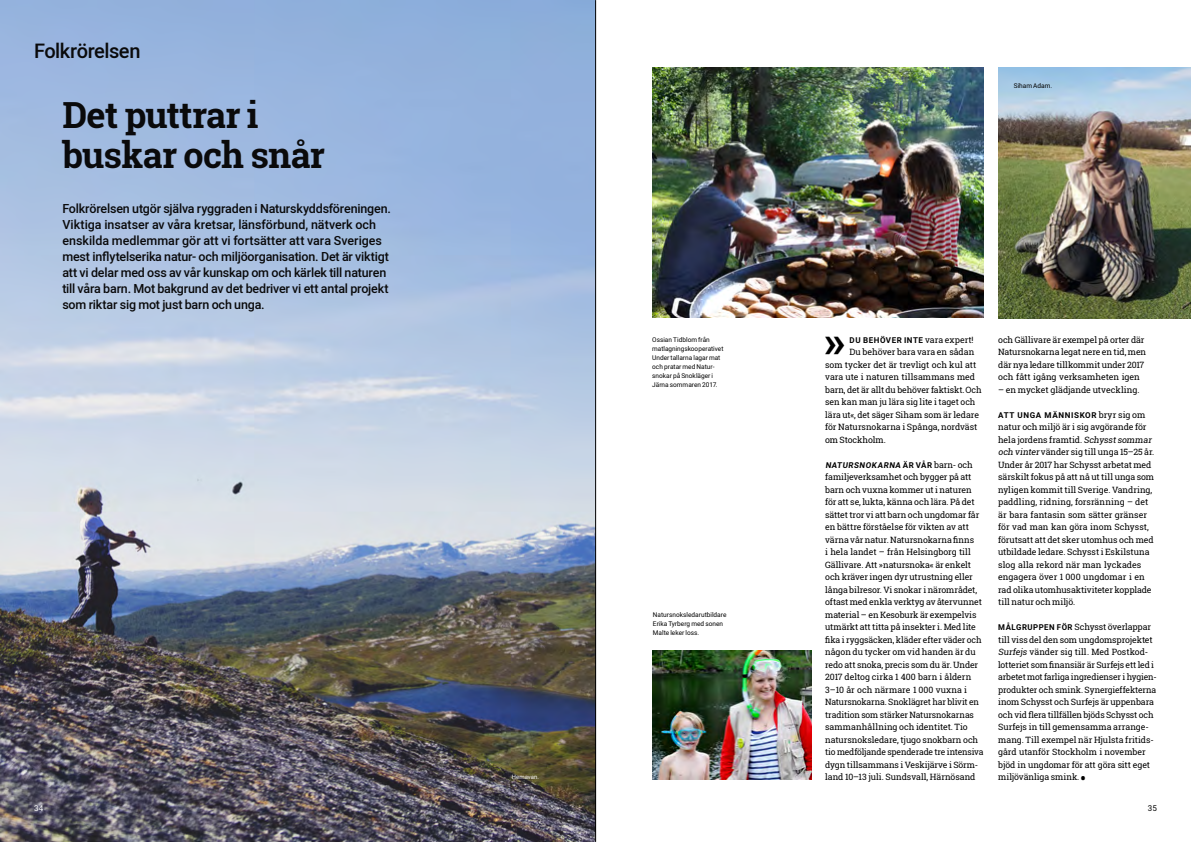
<style>
.page{position:relative;width:1191px;height:842px;background:#fff}
.page>*{position:absolute;margin:0;border:0;box-sizing:border-box;transform-origin:0 0}
.t1{font:700 44.8px "Roboto PRINT";color:#000}
.t2{font:700 36px/40px "Roboto Slab PRINT";letter-spacing:-.02em;color:#0a0a0b}
.t3{font:500 20px "Roboto PRINT";letter-spacing:-.025em;color:#0a0a0b}
.t4{font:500 12.5px/16px "Roboto PRINT";letter-spacing:-.015em;color:#0a0a0b}
.t5{font:8.7px/12.5px "Roboto Slab PRINT";letter-spacing:-.005em;color:#000}
.t6{font:700 8px "Roboto PRINT";letter-spacing:.075em;color:#000}
.t7{font:8px "Roboto PRINT";color:#000}
.t8{font:8px "Roboto PRINT";color:#fff}
.t9{font:6.5px/9px "Roboto PRINT";letter-spacing:.005em;color:#000}
.t10{font:6px "Roboto PRINT";letter-spacing:.005em;color:#fff}
.s1{font-family:"Roboto Slab PRINT";font-weight:400;font-size:8.7px}
.s2{font-family:"Roboto PRINT";font-weight:700;font-size:8px}
.s3{font-size:18px}
</style>
<div class="page">
<img style="left:0;top:0;width:595px;height:842px">
<img style="left:652px;top:68px;width:332px;height:250px">
<img style="left:653px;top:650px;width:158px;height:130px">
<img style="left:998px;top:68px;width:193px;height:250px">
<hr style="left:595px;top:0;width:1px;height:842px;background:#000">
<h3 class="t3" style="left:34px;top:36px;width:108px">Folkrörelsen</h3>
<h2 class="t2" style="left:62px;top:95px;width:264px">Det puttrar i buskar och snår</h2>
<p class="t4" style="left:62px;top:200px;width:330px">Folkrörelsen utgör själva ryggraden i Naturskyddsföreningen.<br>Viktiga insatser av våra kretsar, länsförbund, nätverk och enskilda medlemmar gör att vi fortsätter att vara Sveriges mest inflytelserika natur- och miljöorganisation. Det är viktigt att vi delar med oss av vår kunskap om och kärlek till naturen till våra barn. Mot bakgrund av det bedriver vi ett antal projekt som riktar sig mot just barn och unga.</p>
<p class="t8" style="left:34px;top:802px;width:11px">34</p>
<p class="t10" style="left:512px;top:772px;width:29px">Hemavan.</p>
<p class="t9" style="left:1013px;top:81px;width:40px">Siham Adam.</p>
<p class="t9" style="left:652px;top:334px;width:73px">Ossian Tidblom från matlagningskooperativet<br>Under tallarna lagar mat och pratar med Natur&shy;snokar på Snokläger i<br>Järna sommaren 2017.</p>
<p class="t9" style="left:653px;top:610px;width:75px">Natursnoksledarutbildare<br>Erika Tyrberg med sonen<br>Malte leker loss.</p>
<h1 class="t1" style="left:823px;top:310px;width:24px">»</h1>
<p class="t6" style="left:849px;top:334px;width:125px">DU BEHÖVER INTE <span class="s1">vara expert!</span></p>
<p class="t5" style="left:825px;top:346px;width:158px;text-indent:24px">Du behöver bara vara en sådan som tycker det är trevligt och kul att vara ute i naturen tillsammans med barn, det är allt du behöver faktiskt. Och sen kan man ju lära sig lite i taget och lära ut«, det säger Siham som är ledare för Natursnokarna i Spånga, nordväst om Stockholm.</p>
<p class="t6" style="left:825px;top:459px;width:149px">NATURSNOKARNA Ä R VÅ R <span class="s1">barn- och</span></p>
<p class="t5" style="left:825px;top:471px;width:160px">familjeverksamhet och bygger på att barn och vuxna kommer ut i naturen för att se, lukta, känna och lära. På det sättet tror vi att barn och ungdomar får en bättre förståelse för vikten av att värna vår natur. Natursnokarna finns<br>i hela landet – från Helsingborg till Gällivare. Att »natursnoka« är enkelt och kräver ingen dyr utrustning eller långa bilresor. Vi snokar i närområdet, oftast med enkla verktyg av återvunnet material – en Kesoburk är exempelvis utmärkt att titta på insekter i. Med lite fika i ryggsäcken, kläder efter väder och någon du tycker om vid handen är du redo att snoka, precis som du är. Under 2017 deltog cirka 1 400 barn i åldern 3–10 år och närmare 1 000 vuxna i Natursnokarna. Snoklägret har blivit en tradition som stärker Natursnokarnas sammanhållning och identitet. Tio natursnoksledare, tjugo snokbarn och tio medföljande spenderade tre intensiva dygn tillsammans i Veskijärve i Sörm&shy;land 10–13 juli. Sundsvall, Härnösand</p>
<p class="t5" style="left:998px;top:333px;width:150px">och Gällivare är exempel på orter där Natursnokarna legat nere en tid, men där nya ledare tillkommit under 2017 och fått igång verksamheten igen</p>
<p class="t5" style="left:998px;top:383px;width:143px">– en mycket glädjande utveckling.</p>
<p class="t6" style="left:998px;top:409px;width:149px">ATT UNGA MÄNNISKOR <span class="s1">bryr sig om</span></p>
<p class="t5" style="left:998px;top:421px;width:158px">natur och miljö är i sig avgörande för hela jordens framtid. Schysstsommar och vinter vänder sig till unga 15–25 år.<br>Under år 2017 har Schysst arbetat med särskilt fokus på att nå ut till unga som nyligen kommit till Sverige. Vandring, paddling, ridning, forsränning – det är bara fantasin som sätter gränser för vad man kan göra inom Schysst, förutsatt att det sker utomhus och med utbildade ledare. Schysst i Eskilstuna slog alla rekord när man lyckades engagera över 1 000 ungdomar i en rad olika utomhusaktiviteter kopplade till natur och miljö.</p>
<p class="t5" style="left:998px;top:621px;width:160px"><span class="s2">MÅLGRUPPEN FÖR</span> Schysst överlappar till viss del den som ungdomsprojektet Surfejs vänder sig till. Med Postkod&shy;lotteriet som finansiär är Surfejs ett led i arbetet mot farliga ingredienser i hygien&shy;produkter och smink. Synergieffekterna inom Schysst och Surfejs är uppenbara och vid flera tillfällen bjöds Schysst och Surfejs in till gemensamma arrange&shy;mang. Till exempel när Hjulsta fritids&shy;gård utanför Stockholm i november bjöd in ungdomar för att göra sitt eget miljövänliga smink. <span class="s3">•</span></p>
<p class="t7" style="left:1147px;top:802px;width:11px">35</p>
</div>
